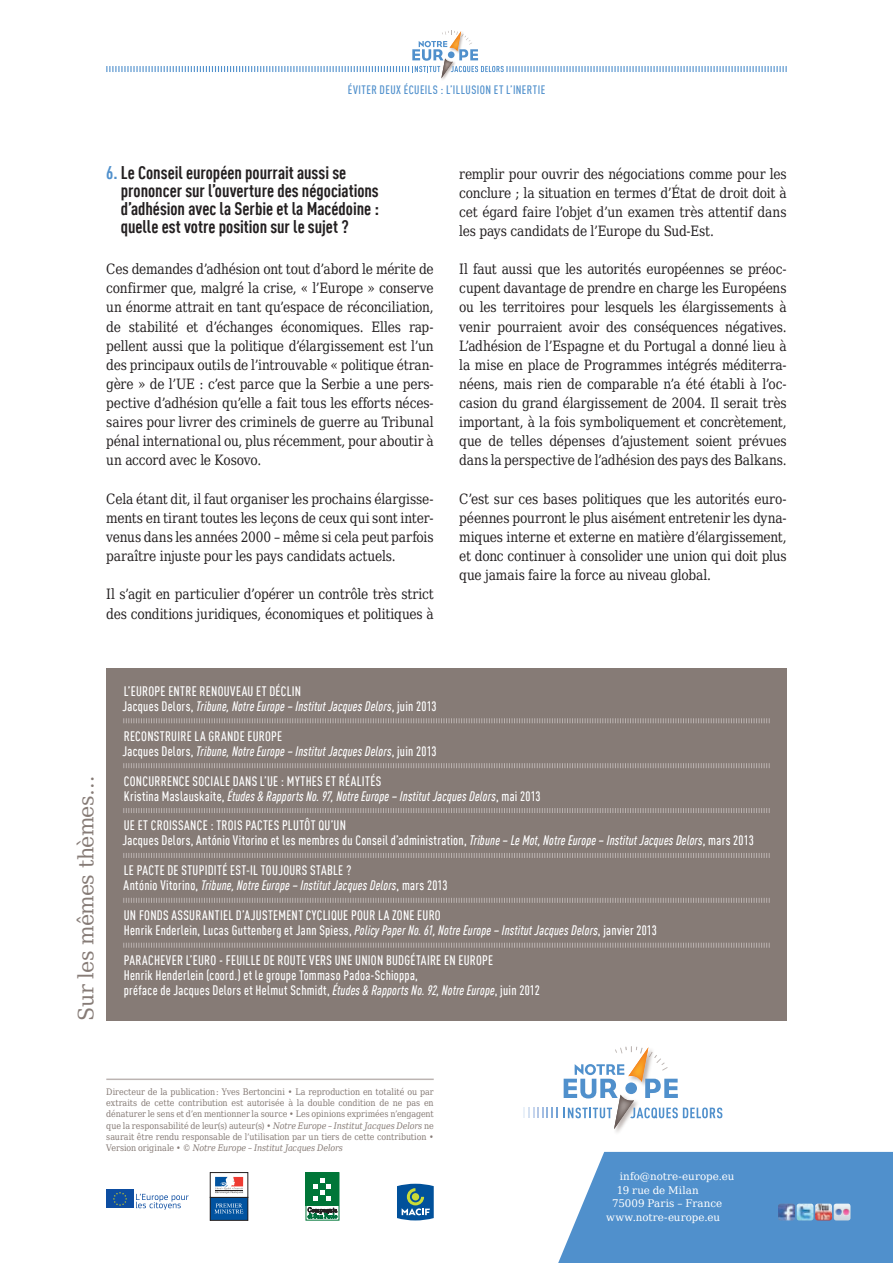
<style>
.page{position:relative;width:893px;height:1263px;background:#fff}
.page>*{position:absolute;margin:0;border:0;box-sizing:border-box;transform-origin:0 0}
.t1{font:21px "DejaVu Serif";letter-spacing:-.04em;color:#867b76}
.FR_TRI_T1{font:700 condensed 18px/18px "DIN Offc Pro";color:#231f20}
.FR_TRI_Texte_courant{font:14.25px/19.2px "DejaVu Serif Condensed";letter-spacing:-.01em;color:#231f20;text-align:justify;scale:.95 1}
.SYN_SMT_titre{font:500 condensed 13.5px "DIN Offc Pro";letter-spacing:.02em;color:#fff}
.SYN_SMT_auteur{font:italic 500 condensed 13.5px "DIN Offc Pro";letter-spacing:.015em;color:#fff}
.SYN_SMT_auteur-2{font:500 condensed 13.5px "DIN Offc Pro";letter-spacing:.02em;color:#fff}
.SYN_SMT_auteur_fin{font:500 condensed 13.5px/15px "DIN Offc Pro";letter-spacing:.02em;color:#fff}
.FR_TRI_titre_courant{font:500 condensed 12px "DIN Offc Pro";color:#5090cc}
.t2{font:10.5px "DejaVu Serif";letter-spacing:.005em;color:#fff}
.t3{font:9px/11.2px "DejaVu Serif Condensed";letter-spacing:-.005em;color:#867b76;text-align:justify}
.s1{color:#5090cc}
.s2{font-style:normal}
.s3{font-style:italic}
</style>
<div class="page">
<svg style="left:106px;top:31px;width:681px;height:47px"></svg>
<div style="left:106px;top:668px;width:681px;height:352px;background:#867b76"></div>
<svg style="left:123px;top:718px;width:647px;height:6px"></svg>
<svg style="left:123px;top:763px;width:647px;height:5px"></svg>
<svg style="left:123px;top:808px;width:647px;height:5px"></svg>
<svg style="left:123px;top:853px;width:647px;height:5px"></svg>
<svg style="left:123px;top:897px;width:647px;height:6px"></svg>
<svg style="left:123px;top:942px;width:647px;height:6px"></svg>
<svg style="left:558px;top:1152px;width:335px;height:111px;background:#5c97cf"></svg>
<hr style="left:106px;top:1078px;width:328px;height:2px;background:#bcb4b2">
<img style="left:815px;top:1203px;width:17px;height:17px">
<img style="left:778px;top:1203px;width:17px;height:17px">
<img style="left:834px;top:1203px;width:16px;height:17px">
<img style="left:797px;top:1203px;width:16px;height:17px">
<img style="left:614px;top:1129px;width:7px;height:4px">
<svg style="left:523px;top:1108px;width:35px;height:10px"></svg>
<svg style="left:564px;top:1046px;width:158px;height:83px"></svg>
<svg style="left:397px;top:1184px;width:37px;height:36px"></svg>
<div style="left:210px;top:1197px;width:38px;height:23px;background:#0153a0"></div>
<div style="left:210px;top:1197px;width:38px;height:23px;border:1px solid #231f20"></div>
<div style="left:210px;top:1172px;width:38px;height:25px;border:1px solid #231f20"></div>
<svg style="left:215px;top:1177px;width:28px;height:16px"></svg>
<svg style="left:214px;top:1203px;width:29px;height:10px"></svg>
<div style="left:106px;top:1190px;width:28px;height:18px;background:#0d4da1"></div>
<svg style="left:113px;top:1192px;width:14px;height:14px"></svg>
<svg style="left:136px;top:1194px;width:53px;height:16px"></svg>
<div style="left:306px;top:1172px;width:33px;height:48px;border:1px solid #007638"></div>
<div style="left:306px;top:1172px;width:33px;height:34px;background:#007638"></div>
<svg style="left:314px;top:1178px;width:17px;height:23px"></svg>
<svg style="left:308px;top:1207px;width:29px;height:11px"></svg>
<p class="FR_TRI_titre_courant" style="left:348px;top:81px;width:11px">Éviter</p>
<p class="FR_TRI_titre_courant" style="left:380px;top:81px;width:7px">deux</p>
<p class="FR_TRI_titre_courant" style="left:404px;top:81px;width:6px">écueils</p>
<p class="FR_TRI_titre_courant" style="left:441px;top:81px;width:18px">: l’illusion</p>
<p class="FR_TRI_titre_courant" style="left:494px;top:81px;width:25px">et l’inertie</p>
<p class="FR_TRI_T1" style="left:121px;top:161px;width:260px;text-indent:-15px"><span class="s1">6.</span> Le Conseil européen pourrait aussi se prononcer sur l’ouverture des négociations d’adhésion avec la Serbie et la Macédoine : quelle est votre position sur le sujet ?</p>
<p class="FR_TRI_Texte_courant" style="left:106px;top:258px;width:346px">Ces demandes d’adhésion ont tout d’abord le mérite de confirmer que, malgré la crise, « l’Europe » conserve un énorme attrait en tant qu’espace de réconciliation, de stabilité et d’échanges économiques. Elles rap&shy;pellent aussi que la politique d’élargissement est l’un des principaux outils de l’introuvable « politique étran&shy;gère » de l’UE : c’est parce que la Serbie a une pers&shy;pective d’adhésion qu’elle a fait tous les efforts néces&shy;saires pour livrer des criminels de guerre au Tribunal pénal international ou, plus récemment, pour aboutir à un accord avec le Kosovo.</p>
<p class="FR_TRI_Texte_courant" style="left:106px;top:488px;width:346px">Cela étant dit, il faut organiser les prochains élargisse&shy;ments en tirant toutes les leçons de ceux qui sont inter&shy;venus dans les années 2000 – même si cela peut parfois paraître injuste pour les pays candidats actuels.</p>
<p class="FR_TRI_Texte_courant" style="left:106px;top:583px;width:346px">Il s’agit en particulier d’opérer un contrôle très strict des conditions juridiques, économiques et politiques à</p>
<p class="FR_TRI_Texte_courant" style="left:459px;top:163px;width:346px">remplir pour ouvrir des négociations comme pour les conclure ; la situation en termes d’État de droit doit à cet égard faire l’objet d’un examen très attentif dans les pays candidats de l’Europe du Sud-Est.</p>
<p class="FR_TRI_Texte_courant" style="left:459px;top:258px;width:346px">Il faut aussi que les autorités européennes se préoc&shy;cupent davantage de prendre en charge les Européens ou les territoires pour lesquels les élargissements à venir pourraient avoir des conséquences négatives.<br>L’adhésion de l’Espagne et du Portugal a donné lieu à la mise en place de Programmes intégrés méditerra&shy;néens, mais rien de comparable n’a été établi à l’oc&shy;casion du grand élargissement de 2004. Il serait très important, à la fois symboliquement et concrètement, que de telles dépenses d’ajustement soient prévues dans la perspective de l’adhésion des pays des Balkans.</p>
<p class="FR_TRI_Texte_courant" style="left:459px;top:488px;width:346px">C’est sur ces bases politiques que les autorités euro&shy;péennes pourront le plus aisément entretenir les dyna&shy;miques interne et externe en matière d’élargissement, et donc continuer à consolider une union qui doit plus que jamais faire la force au niveau global.</p>
<p class="t1" style="left:67px;top:1020px;width:246px;rotate:-90deg">Sur les mêmes thèmes…</p>
<p class="SYN_SMT_titre" style="left:124px;top:681px;width:179px">L’EUROPE ENTRE RENOUVEAU ET DÉCLIN</p>
<p class="SYN_SMT_auteur" style="left:122px;top:696px;width:316px"><span class="s2">Jacques Delors,</span> Tribune, Notre Europe – Institut Jacques Delors<span class="s2">, juin 2013</span></p>
<p class="SYN_SMT_titre" style="left:124px;top:726px;width:160px">RECONSTRUIRE LA GRANDE EUROPE</p>
<p class="SYN_SMT_auteur" style="left:122px;top:741px;width:316px"><span class="s2">Jacques Delors,</span> Tribune, Notre Europe – Institut Jacques Delors<span class="s2">, juin 2013</span></p>
<p class="SYN_SMT_titre" style="left:124px;top:771px;width:259px">CONCURRENCE SOCIALE DANS L’UE : MYTHES ET RÉALITÉS</p>
<p class="SYN_SMT_auteur" style="left:124px;top:786px;width:418px"><span class="s2">Kristina Maslauskaite,</span> Études &amp; Rapports No. 97, Notre Europe – Institut Jacques Delors<span class="s2">, mai 2013</span></p>
<p class="SYN_SMT_titre" style="left:124px;top:816px;width:224px">UE ET CROISSANCE : TROIS PACTES PLUTÔT QU’UN</p>
<p class="SYN_SMT_auteur-2" style="left:122px;top:831px;width:633px">Jacques Delors, António Vitorino et les membres du Conseil d’administration, <span class="s3">Tribune – Le Mot, Notre Europe – Institut Jacques Delors</span>, mars 2013</p>
<p class="SYN_SMT_titre" style="left:124px;top:861px;width:229px">LE PACTE DE STUPIDITÉ EST-IL TOUJOURS STABLE ?</p>
<p class="SYN_SMT_auteur" style="left:124px;top:876px;width:325px"><span class="s2">António Vitorino,</span> Tribune, Notre Europe – Institut Jacques Delors<span class="s2">, mars 2013</span></p>
<p class="SYN_SMT_titre" style="left:124px;top:905px;width:318px">UN FONDS ASSURANTIEL D’AJUSTEMENT CYCLIQUE POUR LA ZONE EURO</p>
<p class="SYN_SMT_auteur-2" style="left:124px;top:920px;width:535px">Henrik Enderlein, Lucas Guttenberg et Jann Spiess, <span class="s3">Policy Paper No. 61, Notre Europe – Institut Jacques Delors</span>, janvier 2013</p>
<p class="SYN_SMT_titre" style="left:124px;top:950px;width:371px">PARACHEVER L’EURO - FEUILLE DE ROUTE VERS UNE UNION BUDGÉTAIRE EN EUROPE</p>
<p class="SYN_SMT_auteur_fin" style="left:124px;top:967px;width:417px">Henrik Henderlein (coord.) et le groupe Tommaso Padoa-Schioppa,<br>préface de Jacques Delors et Helmut Schmidt, <span class="s3">Études &amp; Rapports No. 92, Notre Europe</span>, juin 2012</p>
<p class="t3" style="left:106px;top:1085px;width:329px">Directeur de la publication : Yves Bertoncini • La reproduction en totalité ou par extraits de cette contribution est autorisée à la double condition de ne pas en dénaturer le sens et d’en mentionner la source • Les opinions exprimées n’engagent que la responsabilité de leur(s) auteur(s) • <span class="s3">Notre Europe – Institut Jacques Delors</span> ne saurait être rendu responsable de l’utilisation par un tiers de cette contribution • Version originale • © <span class="s3">Notre Europe – Institut Jacques Delors</span></p>
<p class="t2" style="left:620px;top:1167px;width:116px">info@notre-europe.eu</p>
<p class="t2" style="left:617px;top:1180px;width:83px">19 rue de Milan</p>
<p class="t2" style="left:612px;top:1194px;width:112px">75009 Paris – France</p>
<p class="t2" style="left:606px;top:1207px;width:115px">www.notre-europe.eu</p>
</div>
